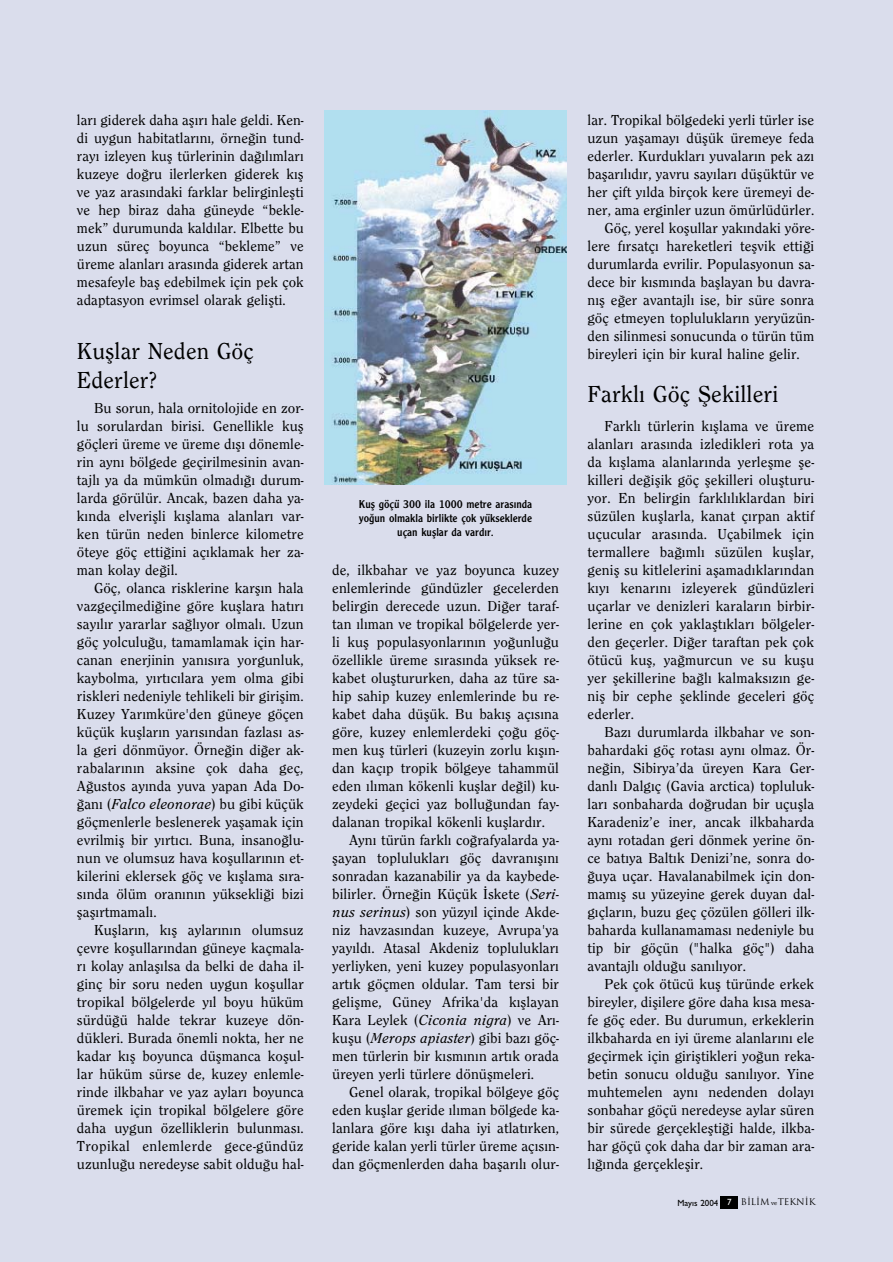
<style>
.page{position:relative;width:893px;height:1262px;background:#fff}
.page>*{position:absolute;margin:0;border:0;box-sizing:border-box;transform-origin:0 0}
.t1{font:500 24px/28.8px "Clearface";letter-spacing:.005em;color:#000}
.t2{font:500 15px/18px "Clearface";letter-spacing:.005em;color:#000;text-align:justify}
.t3{font:12px/14.4px "Clearface Gothic";color:#000;text-align:center}
.t4{font:9px "Trajan";color:#000}
.s1{font-weight:400;font-style:italic}
.s2{font-family:"Gill Sans";font-weight:500}
.s3{font-family:"Gill Sans";font-weight:500;color:#fff}
.s4{font-family:"Bookman Old Style";font-size:6px}
</style>
<div class="page">
<div style="left:0;top:0;width:892px;height:1262px;background:#daddec"></div>
<div style="left:721px;top:1196px;width:17px;height:13px;background:#000"></div>
<img style="left:324px;top:111px;width:242px;height:374px">
<p class="t2" style="left:77px;top:112px;width:228px">lar› giderek daha afl›r› hale geldi. Ken&shy;di uygun habitatlar›n›, örne¤in tund&shy;ray› izleyen kufl türlerinin da¤›l›mlar› kuzeye do¤ru ilerlerken giderek k›fl ve yaz aras›ndaki farklar belirginleflti ve hep biraz daha güneyde “bekle&shy;mek” durumunda kald›lar. Elbette bu uzun süreç boyunca “bekleme” ve üreme alanlar› aras›nda giderek artan mesafeyle bafl edebilmek için pek çok adaptasyon evrimsel olarak geliflti.</p>
<h1 class="t1" style="left:77px;top:338px;width:178px">Kufllar Neden Göç<br>Ederler?</h1>
<p class="t2" style="left:77px;top:400px;width:228px;text-indent:17px">Bu sorun, hala ornitolojide en zor&shy;lu sorulardan birisi. Genellikle kufl göçleri üreme ve üreme d›fl› dönemle&shy;rin ayn› bölgede geçirilmesinin avan&shy;tajl› ya da mümkün olmad›¤› durum&shy;larda görülür. Ancak, bazen daha ya&shy;k›nda elveriflli k›fllama alanlar› var&shy;ken türün neden binlerce kilometre öteye göç etti¤ini aç›klamak her za&shy;man kolay de¤il.</p>
<p class="t2" style="left:77px;top:580px;width:228px;text-indent:17px">Göç, olanca risklerine karfl›n hala vazgeçilmedi¤ine göre kufllara hat›r› say›l›r yararlar sa¤l›yor olmal›. Uzun göç yolculu¤u, tamamlamak için har&shy;canan enerjinin yan›s›ra yorgunluk, kaybolma, y›rt›c›lara yem olma gibi riskleri nedeniyle tehlikeli bir giriflim.<br>Kuzey Yar›mküre'den güneye göçen küçük kufllar›n yar›s›ndan fazlas› as&shy;la geri dönmüyor. Örne¤in di¤er ak&shy;rabalar›n›n aksine çok daha geç, A¤ustos ay›nda yuva yapan Ada Do-¤an› (<span class="s1">Falco eleonorae</span>) bu gibi küçük göçmenlerle beslenerek yaflamak için evrilmifl bir y›rt›c›. Buna, insano¤lu&shy;nun ve olumsuz hava koflullar›n›n et&shy;kilerini eklersek göç ve k›fllama s›ra&shy;s›nda ölüm oran›n›n yüksekli¤i bizi flafl›rtmamal›.</p>
<p class="t2" style="left:77px;top:922px;width:228px;text-indent:17px">Kufllar›n, k›fl aylar›n›n olumsuz çevre koflullar›ndan güneye kaçmala&shy;r› kolay anlafl›lsa da belki de daha il&shy;ginç bir soru neden uygun koflullar tropikal bölgelerde y›l boyu hüküm sürdü¤ü halde tekrar kuzeye dön&shy;dükleri. Burada önemli nokta, her ne kadar k›fl boyunca düflmanca koflul&shy;lar hüküm sürse de, kuzey enlemle&shy;rinde ilkbahar ve yaz aylar› boyunca üremek için tropikal bölgelere göre daha uygun özelliklerin bulunmas›.<br>Tropikal enlemlerde gece-gündüz uzunlu¤u neredeyse sabit oldu¤u hal-</p>
<p class="t3" style="left:359px;top:497px;width:175px">Kufl göçü 300 ila 1000 metre aras›nda yo¤un olmakla birlikte çok yükseklerde uçan kufllar da vard›r.</p>
<p class="t2" style="left:332px;top:562px;width:228px">de, ilkbahar ve yaz boyunca kuzey</p>
<p class="t2" style="left:332px;top:580px;width:228px">enlemlerinde gündüzler gecelerden</p>
<p class="t2" style="left:332px;top:598px;width:228px">belirgin derecede uzun. Di¤er taraf-</p>
<p class="t2" style="left:332px;top:616px;width:228px">tan ›l›man ve tropikal bölgelerde yer-</p>
<p class="t2" style="left:332px;top:634px;width:228px">li kufl populasyonlar›n›n yo¤unlu¤u</p>
<p class="t2" style="left:332px;top:652px;width:228px">özellikle üreme s›ras›nda yüksek re-</p>
<p class="t2" style="left:332px;top:670px;width:228px">kabet olufltururken, daha az türe sa-</p>
<p class="t2" style="left:332px;top:688px;width:228px">hip sahip kuzey enlemlerinde bu re-</p>
<p class="t2" style="left:332px;top:706px;width:228px">kabet daha düflük. Bu bak›fl aç›s›na</p>
<p class="t2" style="left:332px;top:724px;width:228px">göre, kuzey enlemlerdeki ço¤u göç-</p>
<p class="t2" style="left:332px;top:742px;width:228px">men kufl türleri (kuzeyin zorlu k›fl›n-</p>
<p class="t2" style="left:332px;top:760px;width:228px">dan kaç›p tropik bölgeye tahammül</p>
<p class="t2" style="left:332px;top:778px;width:228px">eden ›l›man kökenli kufllar de¤il) ku-</p>
<p class="t2" style="left:332px;top:796px;width:228px">zeydeki geçici yaz bollu¤undan fay-</p>
<p class="t2" style="left:332px;top:814px;width:214px">dalanan tropikal kökenli kufllard›r.</p>
<p class="t2" style="left:349px;top:832px;width:211px">Ayn› türün farkl› co¤rafyalarda ya-</p>
<p class="t2" style="left:332px;top:850px;width:228px">flayan topluluklar› göç davran›fl›n›</p>
<p class="t2" style="left:332px;top:868px;width:228px">sonradan kazanabilir ya da kaybede-</p>
<p class="t2" style="left:332px;top:886px;width:228px">bilirler. Örne¤in Küçük ‹skete (<span class="s1">Seri-</span></p>
<p class="t2" style="left:332px;top:904px;width:228px"><span class="s1">nus serinus</span>) son yüzy›l içinde Akde-</p>
<p class="t2" style="left:332px;top:922px;width:228px">niz havzas›ndan kuzeye, Avrupa'ya</p>
<p class="t2" style="left:332px;top:940px;width:228px">yay›ld›. Atasal Akdeniz topluluklar›</p>
<p class="t2" style="left:332px;top:958px;width:228px">yerliyken, yeni kuzey populasyonlar›</p>
<p class="t2" style="left:332px;top:976px;width:228px">art›k göçmen oldular. Tam tersi bir</p>
<p class="t2" style="left:332px;top:994px;width:228px">geliflme, Güney Afrika'da k›fllayan</p>
<p class="t2" style="left:332px;top:1012px;width:228px">Kara Leylek (<span class="s1">Ciconia nigra</span>) ve Ar›-</p>
<p class="t2" style="left:332px;top:1030px;width:228px">kuflu (<span class="s1">Merops apiaster</span>) gibi baz› göç-</p>
<p class="t2" style="left:332px;top:1048px;width:228px">men türlerin bir k›sm›n›n art›k orada</p>
<p class="t2" style="left:332px;top:1066px;width:203px">üreyen yerli türlere dönüflmeleri.</p>
<p class="t2" style="left:349px;top:1084px;width:211px">Genel olarak, tropikal bölgeye göç</p>
<p class="t2" style="left:332px;top:1102px;width:228px">eden kufllar geride ›l›man bölgede ka-</p>
<p class="t2" style="left:332px;top:1120px;width:228px">lanlara göre k›fl› daha iyi atlat›rken,</p>
<p class="t2" style="left:332px;top:1138px;width:228px">geride kalan yerli türler üreme aç›s›n-</p>
<p class="t2" style="left:332px;top:1156px;width:228px">dan göçmenlerden daha baflar›l› olur-</p>
<p class="t2" style="left:587px;top:112px;width:228px">lar. Tropikal bölgedeki yerli türler ise</p>
<p class="t2" style="left:587px;top:130px;width:228px">uzun yaflamay› düflük üremeye feda</p>
<p class="t2" style="left:587px;top:148px;width:228px">ederler. Kurduklar› yuvalar›n pek az›</p>
<p class="t2" style="left:587px;top:166px;width:228px">baflar›l›d›r, yavru say›lar› düflüktür ve</p>
<p class="t2" style="left:587px;top:184px;width:228px">her çift y›lda birçok kere üremeyi de-</p>
<p class="t2" style="left:587px;top:202px;width:228px">ner, ama erginler uzun ömürlüdürler.</p>
<p class="t2" style="left:604px;top:220px;width:211px">Göç, yerel koflullar yak›ndaki yöre-</p>
<p class="t2" style="left:587px;top:238px;width:228px">lere f›rsatç› hareketleri teflvik etti¤i</p>
<p class="t2" style="left:587px;top:256px;width:228px">durumlarda evrilir. Populasyonun sa-</p>
<p class="t2" style="left:587px;top:274px;width:228px">dece bir k›sm›nda bafllayan bu davra-</p>
<p class="t2" style="left:587px;top:292px;width:228px">n›fl e¤er avantajl› ise, bir süre sonra</p>
<p class="t2" style="left:587px;top:310px;width:228px">göç etmeyen topluluklar›n yeryüzün-</p>
<p class="t2" style="left:587px;top:328px;width:228px">den silinmesi sonucunda o türün tüm</p>
<p class="t2" style="left:587px;top:346px;width:214px">bireyleri için bir kural haline gelir.</p>
<h1 class="t1" style="left:587px;top:381px;width:192px">Farkl› Göç fiekilleri</h1>
<p class="t2" style="left:587px;top:418px;width:228px;text-indent:17px">Farkl› türlerin k›fllama ve üreme alanlar› aras›nda izledikleri rota ya da k›fllama alanlar›nda yerleflme fle&shy;killeri de¤iflik göç flekilleri oluflturu&shy;yor. En belirgin farkl›l›klardan biri süzülen kufllarla, kanat ç›rpan aktif uçucular aras›nda. Uçabilmek için termallere ba¤›ml› süzülen kufllar, genifl su kitlelerini aflamad›klar›ndan k›y› kenar›n› izleyerek gündüzleri uçarlar ve denizleri karalar›n birbir&shy;lerine en çok yaklaflt›klar› bölgeler&shy;den geçerler. Di¤er taraftan pek çok ötücü kufl, ya¤murcun ve su kuflu yer flekillerine ba¤l› kalmaks›z›n ge&shy;nifl bir cephe fleklinde geceleri göç ederler.</p>
<p class="t2" style="left:587px;top:724px;width:228px;text-indent:17px">Baz› durumlarda ilkbahar ve son&shy;bahardaki göç rotas› ayn› olmaz. Ör&shy;ne¤in, Sibirya’da üreyen Kara Ger&shy;danl› Dalg›ç (Gavia arctica) topluluk&shy;lar› sonbaharda do¤rudan bir uçuflla Karadeniz’e iner, ancak ilkbaharda ayn› rotadan geri dönmek yerine ön&shy;ce bat›ya Balt›k Denizi’ne, sonra do-¤uya uçar. Havalanabilmek için don&shy;mam›fl su yüzeyine gerek duyan dal&shy;g›çlar›n, buzu geç çözülen gölleri ilk&shy;baharda kullanamamas› nedeniyle bu tip bir göçün ("halka göç") daha avantajl› oldu¤u san›l›yor.</p>
<p class="t2" style="left:587px;top:976px;width:228px;text-indent:17px">Pek çok ötücü kufl türünde erkek bireyler, diflilere göre daha k›sa mesa&shy;fe göç eder. Bu durumun, erkeklerin ilkbaharda en iyi üreme alanlar›n› ele geçirmek için girifltikleri yo¤un reka&shy;betin sonucu oldu¤u san›l›yor. Yine muhtemelen ayn› nedenden dolay› sonbahar göçü neredeyse aylar süren bir sürede gerçekleflti¤i halde, ilkba&shy;har göçü çok daha dar bir zaman ara&shy;l›¤›nda gerçekleflir.</p>
<p class="t4" style="left:677px;top:1196px;width:139px"><span class="s2">May›s 2004</span> <span class="s3">7</span> B‹L‹M <span class="s4">ve</span>TEKN‹K</p>
</div>
